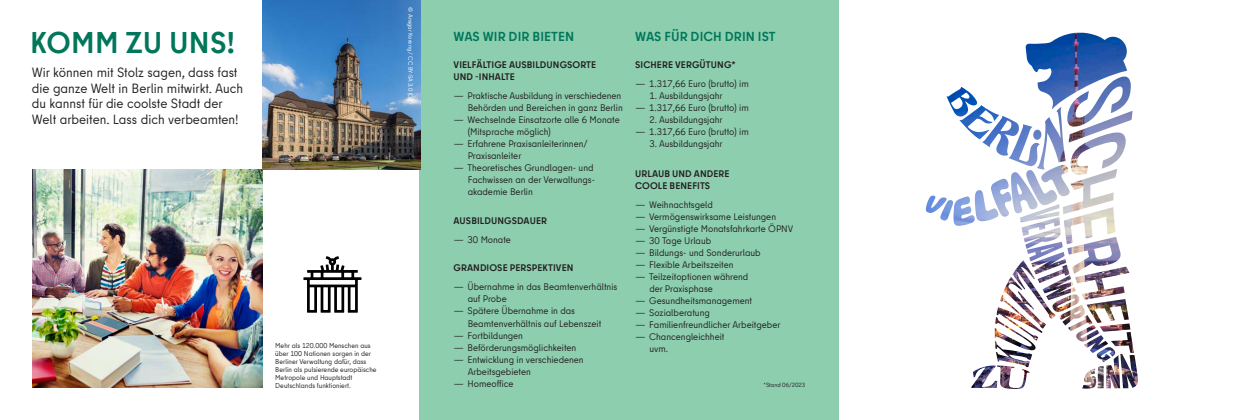
<style>
.page{position:relative;width:1256px;height:420px;background:#fff}
.page>*{position:absolute;margin:0;border:0;box-sizing:border-box;transform-origin:0 0}
.t1{font:700 29.8px "Berlin Type Office";letter-spacing:.01em;color:#00765a}
.Infotexte_9pt{font:13.3px/15.7px "Berlin Type Office";color:#231f20}
.t2{font:700 13px "Berlin Type Office";letter-spacing:.01em;color:#00765a}
.t3{font:9.5px/12px "Berlin Type Office";color:#231f20;scale:1.4 1}
.t4{font:700 9.5px/12px "Berlin Type Office";letter-spacing:.01em;color:#231f20}
.t5{font:9.5px "Berlin Type Office";color:#231f20}
.Bildunterschrift{font:7px "Berlin Type Office";color:#231f20}
.Infotexte_9pt-2{font:6px "Berlin Type Office";color:#fff}
.t6{font:6px "Berlin Type Office";color:#231f20}
</style>
<div class="page">
<img style="left:32px;top:169px;width:231px;height:218px">
<div style="left:420px;top:0;width:419px;height:420px;background:#8cceae"></div>
<img style="left:263px;top:0;width:157px;height:169px">
<img style="left:925px;top:32px;width:213px;height:357px">
<svg style="left:1045px;top:233px;width:10px;height:4px"></svg>
<svg style="left:1000px;top:120px;width:11px;height:11px"></svg>
<svg style="left:951px;top:92px;width:18px;height:17px"></svg>
<svg style="left:1094px;top:245px;width:18px;height:14px"></svg>
<svg style="left:303px;top:256px;width:58px;height:56px"></svg>
<p class="Infotexte_9pt-2" style="left:414px;top:7px;width:97px;rotate:90deg">© Ansgar Koreng / CC BY-SA 3.0 (DE)</p>
<p class="t1" style="left:30px;top:24px;width:206px">KOMM ZU UNS!</p>
<p class="t2" style="left:454px;top:29px;width:122px">WAS WIR DIR BIETEN</p>
<p class="t4" style="left:453px;top:59px;width:144px">VIELFÄLTIGE AUSBILDUNGSORTE<br>UND -INHALTE</p>
<p class="t3" style="left:453px;top:90px;width:122px;text-align:right">— Praktische Ausbildung in verschiedenen<br>Behörden und Bereichen in ganz Berlin</p>
<p class="t3" style="left:468px;top:114px;width:110px;text-indent:-14px">— Wechselnde Einsatzorte alle 6 Monate (Mitsprache möglich)</p>
<p class="t3" style="left:468px;top:138px;width:87px;text-indent:-14px">— Erfahrene Praxisanleiterinnen/<br>Praxisanleiter</p>
<p class="t3" style="left:468px;top:162px;width:93px;text-indent:-14px">— Theoretisches Grundlagen- und<br>Fachwissen an der Verwaltungs&shy;akademie Berlin</p>
<p class="t4" style="left:453px;top:214px;width:95px">AUSBILDUNGSDAUER</p>
<p class="t3" style="left:453px;top:233px;width:42px">— 30 Monate</p>
<p class="t4" style="left:453px;top:262px;width:121px">GRANDIOSE PERSPEKTIVEN</p>
<p class="t3" style="left:468px;top:281px;width:108px;text-indent:-14px">— Übernahme in das Beamtenverhältnis auf Probe</p>
<p class="t3" style="left:468px;top:305px;width:97px;text-indent:-14px">— Spätere Übernahme in das<br>Beamtenverhältnis auf Lebenszeit</p>
<p class="t3" style="left:453px;top:329px;width:51px">— Fortbildungen</p>
<p class="t3" style="left:453px;top:341px;width:89px">— Beförderungsmöglichkeiten</p>
<p class="t3" style="left:468px;top:353px;width:84px;text-indent:-14px">— Entwicklung in verschiedenen<br>Arbeitsgebieten</p>
<p class="t3" style="left:453px;top:377px;width:44px">— Homeoffice</p>
<p class="Infotexte_9pt" style="left:32px;top:65px;width:213px">Wir können mit Stolz sagen, dass fast die ganze Welt in Berlin mitwirkt. Auch du kannst für die coolste Stadt der Welt arbeiten. Lass dich verbeamten!</p>
<p class="Bildunterschrift" style="left:275px;top:341px;width:97px">Mehr als 120.000 Menschen aus</p>
<p class="Bildunterschrift" style="left:275px;top:349px;width:97px">über 100 Nationen sorgen in der</p>
<p class="Bildunterschrift" style="left:275px;top:357px;width:93px">Berliner Verwaltung dafür, dass</p>
<p class="Bildunterschrift" style="left:275px;top:365px;width:103px">Berlin als pulsierende europäische</p>
<p class="Bildunterschrift" style="left:275px;top:373px;width:79px">Metropole und Hauptstadt</p>
<p class="Bildunterschrift" style="left:275px;top:381px;width:77px">Deutschlands funktioniert.</p>
<p class="t2" style="left:635px;top:29px;width:142px">WAS FÜR DICH DRIN IST</p>
<p class="t4" style="left:635px;top:58px;width:102px">SICHERE VERGÜTUNG*</p>
<p class="t3" style="left:635px;top:78px;width:83px">— 1.317,66 Euro (brutto) im</p>
<p class="t5" style="left:649px;top:90px;width:75px">1. Ausbildungsjahr</p>
<p class="t3" style="left:635px;top:102px;width:83px">— 1.317,66 Euro (brutto) im</p>
<p class="t5" style="left:649px;top:114px;width:75px">2. Ausbildungsjahr</p>
<p class="t3" style="left:635px;top:126px;width:83px">— 1.317,66 Euro (brutto) im</p>
<p class="t5" style="left:649px;top:138px;width:75px">3. Ausbildungsjahr</p>
<p class="t4" style="left:635px;top:167px;width:96px">URLAUB UND ANDERE<br>COOLE BENEFITS</p>
<p class="t3" style="left:635px;top:198px;width:57px">— Weihnachtsgeld</p>
<p class="t3" style="left:635px;top:210px;width:102px">— Vermögenswirksame Leistungen</p>
<p class="t3" style="left:635px;top:222px;width:114px">— Vergünstigte Monatsfahrkarte ÖPNV</p>
<p class="t3" style="left:635px;top:234px;width:56px">— 30 Tage Urlaub</p>
<p class="t3" style="left:635px;top:246px;width:91px">— Bildungs- und Sonderurlaub</p>
<p class="t3" style="left:635px;top:258px;width:72px">— Flexible Arbeitszeiten</p>
<p class="t3" style="left:649px;top:270px;width:72px;text-indent:-14px">— Teilzeitoptionen während der Praxisphase</p>
<p class="t3" style="left:635px;top:294px;width:85px">— Gesundheitsmanagement</p>
<p class="t3" style="left:635px;top:306px;width:55px">— Sozialberatung</p>
<p class="t3" style="left:635px;top:318px;width:105px">— Familienfreundlicher Arbeitgeber</p>
<p class="t3" style="left:635px;top:330px;width:65px">— Chancengleichheit</p>
<p class="t5" style="left:649px;top:342px;width:20px">uvm.</p>
<p class="t6" style="left:764px;top:381px;width:43px">*Stand 06/2023</p>
</div>
